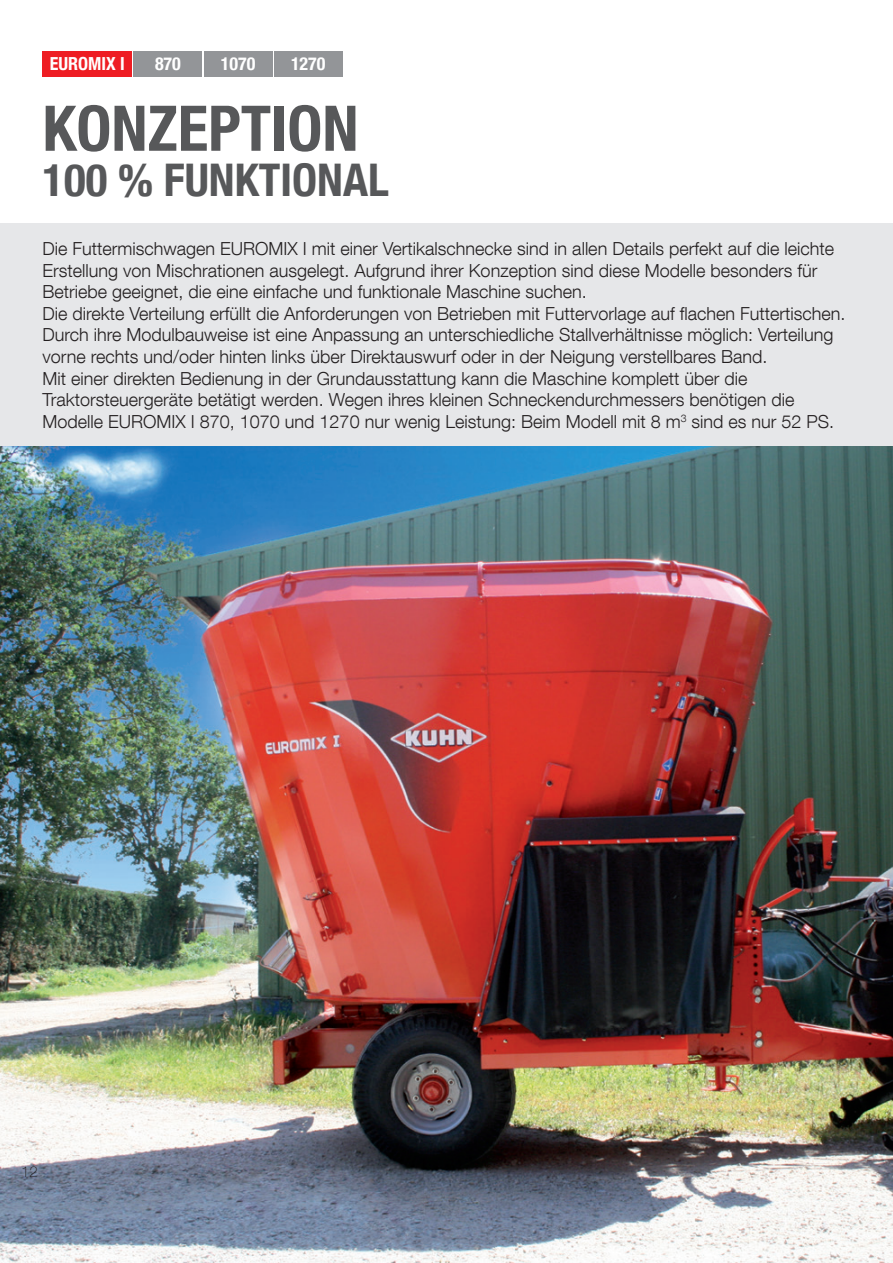
<style>
.page{position:relative;width:893px;height:1263px;background:#fff}
.page>*{position:absolute;margin:0;border:0;box-sizing:border-box;transform-origin:0 0}
.t1{font:700 condensed 63px "Helvetica Neue LT Com";color:#57585a}
.t2{font:700 condensed 45px "Helvetica Neue LT Com";color:#57585a}
.t3{font:300 18px/21.6px "Helvetica Neue LT Com";color:#231f20}
.t4{font:700 condensed 18px "Helvetica Neue LT Com";color:#fff}
.t5{font:100 15px "Helvetica Neue LT Com";color:#231f20}
</style>
<div class="page">
<div style="left:0;top:223px;width:893px;height:223px;background:#e6e7e9"></div>
<hr style="left:892px;top:0;width:1px;height:223px;background:#6c6d70">
<img style="left:0;top:446px;width:893px;height:817px">
<div style="left:43px;top:51px;width:89px;height:26px;background:#ee1d23"></div>
<div style="left:134px;top:51px;width:68px;height:26px;background:#939598"></div>
<div style="left:204px;top:51px;width:68px;height:26px;background:#939598"></div>
<div style="left:274px;top:51px;width:68px;height:26px;background:#939598"></div>
<p class="t4" style="left:50px;top:53px;width:76px">EUROMIX I</p>
<p class="t4" style="left:155px;top:53px;width:27px">870</p>
<p class="t4" style="left:221px;top:53px;width:36px">1070</p>
<p class="t4" style="left:291px;top:53px;width:36px">1270</p>
<h1 class="t1" style="left:43px;top:91px;width:318px">KONZEPTION</h1>
<h2 class="t2" style="left:43px;top:153px;width:348px">100 % FUNKTIONAL</h2>
<p class="t3" style="left:43px;top:237px;width:804px">Die Futtermischwagen EUROMIX I mit einer Vertikalschnecke sind in allen Details perfekt auf die leichte Erstellung von Mischrationen ausgelegt. Aufgrund ihrer Konzeption sind diese Modelle besonders für Betriebe geeignet, die eine einfache und funktionale Maschine suchen.<br>Die direkte Verteilung erfüllt die Anforderungen von Betrieben mit Futtervorlage auf flachen Futtertischen.<br>Durch ihre Modulbauweise ist eine Anpassung an unterschiedliche Stallverhältnisse möglich: Verteilung vorne rechts und/oder hinten links über Direktauswurf oder in der Neigung verstellbares Band.<br>Mit einer direkten Bedienung in der Grundausstattung kann die Maschine komplett über die Traktorsteuergeräte betätigt werden. Wegen ihres kleinen Schneckendurchmessers benötigen die Modelle EUROMIX I 870, 1070 und 1270 nur wenig Leistung: Beim Modell mit 8 m<sup>3</sup> sind es nur 52 PS.</p>
<p class="t5" style="left:21px;top:1163px;width:18px">12</p>
</div>
